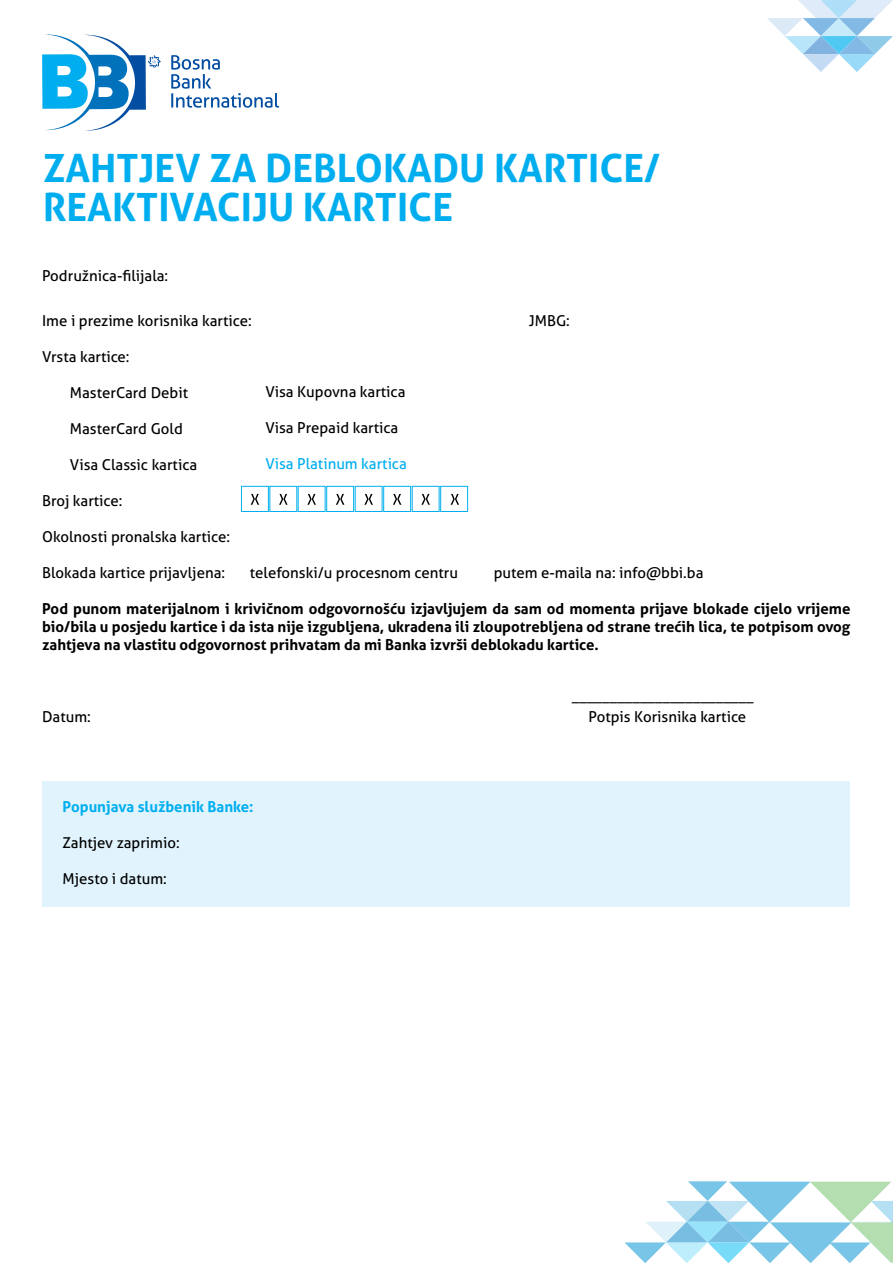
<style>
.page{position:relative;width:893px;height:1263px;background:#fff}
.page>*{position:absolute;margin:0;border:0;box-sizing:border-box;transform-origin:0 0}
.t1{font:700 39px/39px "Aller";color:#00aeef}
.t2{font:15px "Aller";color:#000}
.t3{font:700 15px/18px "Aller";color:#000;text-align:justify}
.t4{font:700 15px "Aller";color:#00aeef}
.t5{font:15px "Aller";color:#00aeef}
</style>
<div class="page">
<div style="left:43px;top:782px;width:807px;height:125px;background:#e1f4fd"></div>
<svg style="left:624px;top:1181px;width:269px;height:82px"></svg>
<svg style="left:767px;top:0;width:126px;height:72px"></svg>
<svg style="left:42px;top:34px;width:119px;height:97px"></svg>
<svg style="left:171px;top:55px;width:108px;height:53px"></svg>
<div style="left:241px;top:486px;width:28px;height:26px;border:1px solid #00aeef"></div>
<div style="left:270px;top:486px;width:27px;height:26px;border:1px solid #00aeef"></div>
<div style="left:298px;top:486px;width:27px;height:26px;border:1px solid #00aeef"></div>
<div style="left:326px;top:486px;width:28px;height:26px;border:1px solid #00aeef"></div>
<div style="left:355px;top:486px;width:27px;height:26px;border:1px solid #00aeef"></div>
<div style="left:383px;top:486px;width:28px;height:26px;border:1px solid #00aeef"></div>
<div style="left:412px;top:486px;width:27px;height:26px;border:1px solid #00aeef"></div>
<div style="left:440px;top:486px;width:28px;height:26px;border:1px solid #00aeef"></div>
<svg style="left:251px;top:494px;width:8px;height:11px"></svg>
<svg style="left:279px;top:494px;width:9px;height:11px"></svg>
<svg style="left:307px;top:494px;width:9px;height:11px"></svg>
<svg style="left:336px;top:494px;width:8px;height:11px"></svg>
<svg style="left:364px;top:494px;width:9px;height:11px"></svg>
<svg style="left:393px;top:494px;width:8px;height:11px"></svg>
<svg style="left:421px;top:494px;width:9px;height:11px"></svg>
<svg style="left:451px;top:494px;width:8px;height:11px"></svg>
<h1 class="t1" style="left:43px;top:149px;width:619px">ZAHTJEV ZA DEBLOKADU KARTICE/<br>REAKTIVACIJU KARTICE</h1>
<p class="t2" style="left:42px;top:266px;width:128px">Podružnica-filijala:</p>
<p class="t2" style="left:42px;top:311px;width:211px">Ime i prezime korisnika kartice:</p>
<p class="t2" style="left:529px;top:311px;width:42px">JMBG:</p>
<p class="t2" style="left:42px;top:347px;width:89px">Vrsta kartice:</p>
<p class="t2" style="left:70px;top:383px;width:120px">MasterCard Debit</p>
<p class="t2" style="left:70px;top:419px;width:114px">MasterCard Gold</p>
<p class="t2" style="left:70px;top:455px;width:129px">Visa Classic kartica</p>
<p class="t2" style="left:42px;top:491px;width:82px">Broj kartice:</p>
<p class="t2" style="left:42px;top:527px;width:189px">Okolnosti pronalska kartice:</p>
<p class="t2" style="left:42px;top:563px;width:184px">Blokada kartice prijavljena :</p>
<p class="t2" style="left:250px;top:563px;width:210px">telefonski/u procesnom centru</p>
<p class="t2" style="left:494px;top:563px;width:211px">putem e-maila na: info@bbi.ba</p>
<p class="t3" style="left:42px;top:599px;width:810px">Pod punom materijalnom i krivičnom odgovornošću izjavljujem da sam od momenta prijave blokade cijelo vrijeme bio/bila u posjedu kartice i da ista nije izgubljena, ukradena ili zloupotrebljena od strane trećih lica, te potpisom ovog zahtjeva na vlastitu odgovornost prihvatam da mi Banka izvrši deblokadu kartice.</p>
<p class="t2" style="left:265px;top:383px;width:142px">Visa Kupovna kartica</p>
<p class="t2" style="left:265px;top:419px;width:134px">Visa Prepaid kartica</p>
<p class="t5" style="left:265px;top:455px;width:143px">Visa Platinum kartica</p>
<p class="t2" style="left:572px;top:688px;width:183px">________________________</p>
<p class="t2" style="left:42px;top:707px;width:50px">Datum:</p>
<p class="t2" style="left:588px;top:707px;width:159px">Potpis Korisnika kartice</p>
<p class="t4" style="left:63px;top:797px;width:192px">Popunjava službenik Banke:</p>
<p class="t2" style="left:63px;top:833px;width:119px">Zahtjev zaprimio:</p>
<p class="t2" style="left:63px;top:869px;width:106px">Mjesto i datum:</p>
</div>
